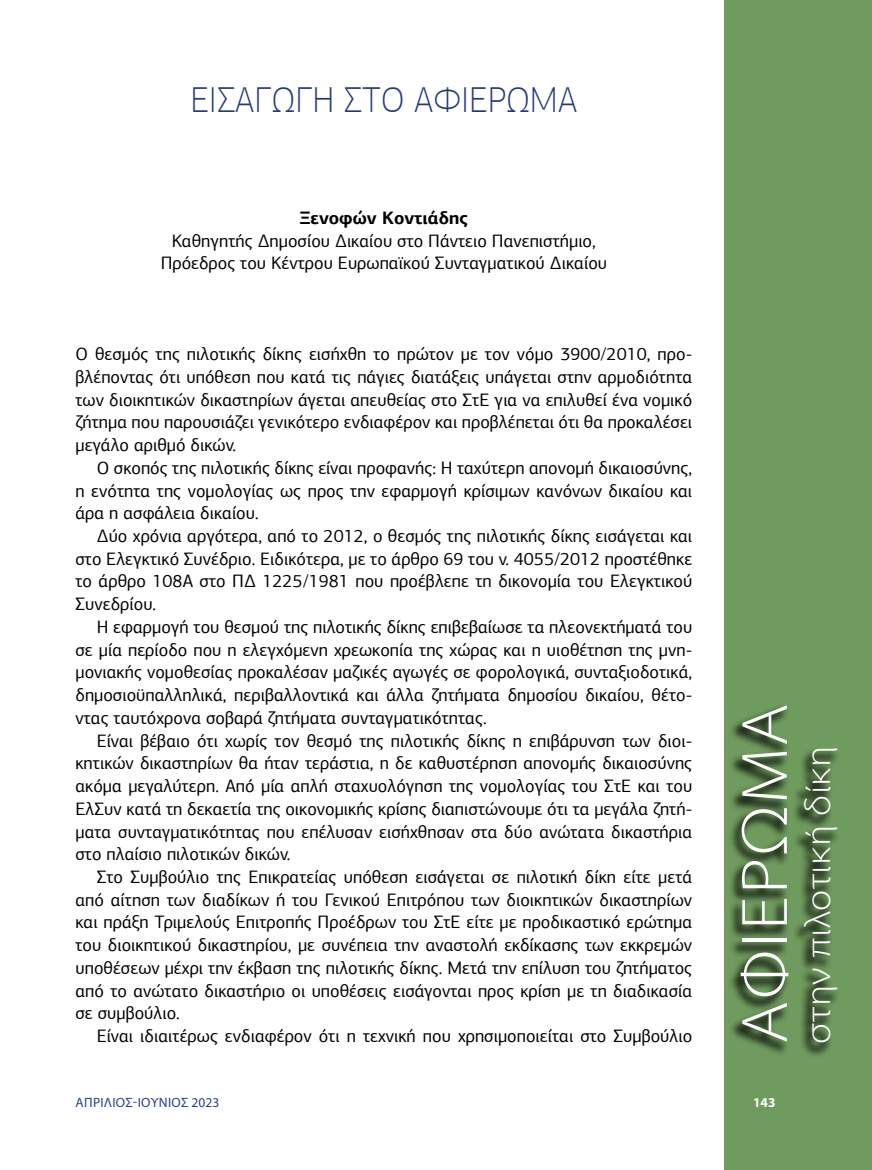
<style>
.page{position:relative;width:872px;height:1170px;background:#fff}
.page>*{position:absolute;margin:0;border:0;box-sizing:border-box;transform-origin:0 0}
.t1{font:300 66px "Myriad Pro";letter-spacing:.03em;color:#fff;scale:1.1 1}
.t2{font:100 36px "PF Agora Sans Pro";color:#253b79}
.t3{font:300 36px "Myriad Pro";letter-spacing:.01em;color:#fff;scale:1.1 1}
.t4{font:18px/22.6px "PF Agora Sans Pro";color:#000;text-align:justify}
.t5{font:700 18px "PF Agora Sans Pro";color:#000}
.t6{font:13.5px "Myriad Pro";letter-spacing:.02em;color:#25408f}
.t7{font:700 13.5px "Myriad Pro";color:#fff}
</style>
<div class="page">
<div style="left:724px;top:0;width:148px;height:1169px;background:#6f9b5e"></div>
<div style="left:728px;top:703px;width:112px;height:354px;background:#000;opacity:.75"></div>
<h2 class="t2" style="left:190px;top:79px;width:388px">ΕΙΣΑΓΩΓΉ ΣΤΟ ΑΦΙΈΡΩΜΑ</h2>
<p class="t5" style="left:300px;top:206px;width:169px">Ξενοφών Κοντιάδης</p>
<p class="t4" style="left:161px;top:229px;width:448px;text-align:center">Καθηγητής Δημοσίου Δικαίου στο Πάντειο Πανεπιστήμιο,<br>Πρόεδρος του Κέντρου Ευρωπαϊκού Συνταγματικού Δικαίου</p>
<p class="t4" style="left:75px;top:343px;width:618px">Ο θεσμός της πιλοτικής δίκης εισήχθη το πρώτον με τον νόμο 3900/2010, προ&shy;βλέποντας ότι υπόθεση που κατά τις πάγιες διατάξεις υπάγεται στην αρμοδιότητα των διοικητικών δικαστηρίων άγεται απευθείας στο ΣτΕ για να επιλυθεί ένα νομικό ζήτημα που παρουσιάζει γενικότερο ενδιαφέρον και προβλέπεται ότι θα προκαλέσει μεγάλο αριθμό δικών.</p>
<p class="t4" style="left:75px;top:456px;width:618px;text-indent:21px">Ο σκοπός της πιλοτικής δίκης είναι προφανής: Η ταχύτερη απονομή δικαιοσύνης, η ενότητα της νομολογίας ως προς την εφαρμογή κρίσιμων κανόνων δικαίου και άρα η ασφάλεια δικαίου.</p>
<p class="t4" style="left:75px;top:524px;width:618px;text-indent:21px">Δύο χρόνια αργότερα, από το 2012, ο θεσμός της πιλοτικής δίκης εισάγεται και στο Ελεγκτικό Συνέδριο. Ειδικότερα, με το άρθρο 69 του ν. 4055/2012 προστέθηκε το άρθρο 108Α στο ΠΔ 1225/1981 που προέβλεπε τη δικονομία του Ελεγκτικού Συνεδρίου.</p>
<p class="t4" style="left:75px;top:615px;width:618px;text-indent:21px">Η εφαρμογή του θεσμού της πιλοτικής δίκης επιβεβαίωσε τα πλεονεκτήματά του σε μία περίοδο που η ελεγχόμενη χρεωκοπία της χώρας και η υιοθέτηση της μνη&shy;μονιακής νομοθεσίας προκαλέσαν μαζικές αγωγές σε φορολογικά, συνταξιοδοτικά, δημοσιοϋπαλληλικά, περιβαλλοντικά και άλλα ζητήματα δημοσίου δικαίου, θέτο&shy;ντας ταυτόχρονα σοβαρά ζητήματα συνταγματικότητας.</p>
<p class="t4" style="left:75px;top:729px;width:618px;text-indent:21px">Είναι βέβαιο ότι χωρίς τον θεσμό της πιλοτικής δίκης η επιβάρυνση των διοι&shy;κητικών δικαστηρίων θα ήταν τεράστια, η δε καθυστέρηση απονομής δικαιοσύνης ακόμα μεγαλύτερη. Από μία απλή σταχυολόγηση της νομολογίας του ΣτΕ και του ΕλΣυν κατά τη δεκαετία της οικονομικής κρίσης διαπιστώνουμε ότι τα μεγάλα ζητή&shy;ματα συνταγματικότητας που επέλυσαν εισήχθησαν στα δύο ανώτατα δικαστήρια στο πλαίσιο πιλοτικών δικών.</p>
<p class="t4" style="left:75px;top:865px;width:618px;text-indent:21px">Στο Συμβούλιο της Επικρατείας υπόθεση εισάγεται σε πιλοτική δίκη είτε μετά από αίτηση των διαδίκων ή του Γενικού Επιτρόπου των διοικητικών δικαστηρίων και πράξη Τριμελούς Επιτροπής Προέδρων του ΣτΕ είτε με προδικαστικό ερώτημα του διοικητικού δικαστηρίου, με συνέπεια την αναστολή εκδίκασης των εκκρεμών υποθέσεων μέχρι την έκβαση της πιλοτικής δίκης. Μετά την επίλυση του ζητήματος από το ανώτατο δικαστήριο οι υποθέσεις εισάγονται προς κρίση με τη διαδικασία σε συμβούλιο.</p>
<p class="t4" style="left:97px;top:1024px;width:597px">Είναι ιδιαιτέρως ενδιαφέρον ότι η τεχνική που χρησιμοποιείται στο Συμβούλιο</p>
<p class="t6" style="left:76px;top:1093px;width:145px">ΑΠΡΙΛΙΟΣ-ΙΟΥΝΙΟΣ 2023</p>
<h1 class="t1" style="left:725px;top:1043px;width:310px;rotate:-90deg">ΑΦΙΕΡΩΜΑ</h1>
<h2 class="t3" style="left:796px;top:1044px;width:273px;rotate:-90deg">στην πιλοτική δίκη</h2>
<p class="t7" style="left:753px;top:1093px;width:24px">143</p>
</div>
